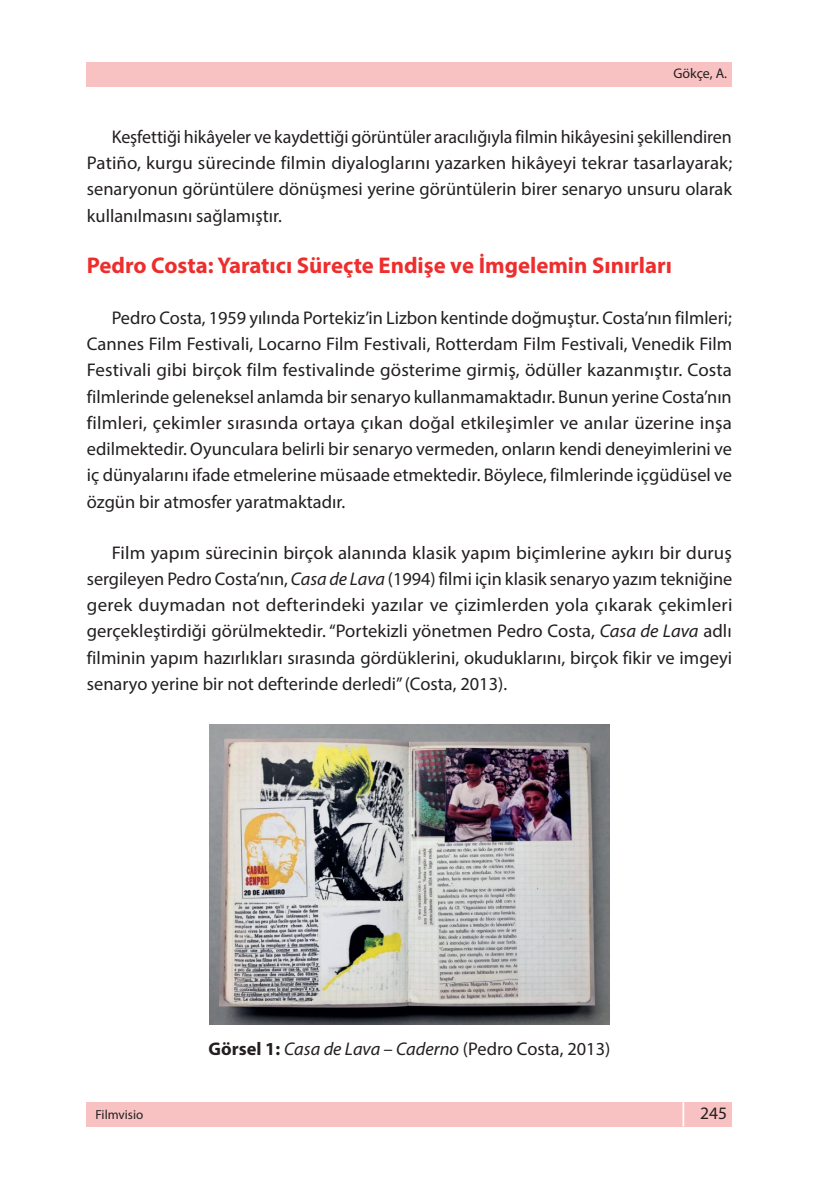
<style>
.page{position:relative;width:819px;height:1191px;background:#fff}
.page>*{position:absolute;margin:0;border:0;box-sizing:border-box;transform-origin:0 0}
.t1{font:700 22.75px "Myriad Pro";color:#ee2d2d}
.t2{font:18.38px/26.2px "Myriad Pro";color:#231f20;text-align:justify}
.t3{font:italic 18.38px "Myriad Pro";color:#231f20}
.t4{font:17.5px "Myriad Pro";color:#231f20}
.t5{font:14px "Myriad Pro";color:#231f20}
.t6{font:13.12px "Myriad Pro";color:#231f20}
.s1{font-style:italic}
.s2{font-weight:700;font-style:normal}
.s3{font-style:normal}
</style>
<div class="page">
<div style="left:87px;top:62px;width:645px;height:25px;background:#f9c2c2"></div>
<div style="left:87px;top:1101px;width:645px;height:25px;background:#f9c2c2"></div>
<hr style="left:682px;top:1101px;width:2px;height:25px;background:#fff">
<img style="left:210px;top:725px;width:399px;height:299px">
<p class="t5" style="left:673px;top:65px;width:55px">Gökçe, A.</p>
<p class="t2" style="left:87px;top:123px;width:647px;text-indent:25px">Keşfettiği hikâyeler ve kaydettiği görüntüler aracılığıyla filmin hikâyesini şekillendiren Patiño, kurgu sürecinde filmin diyaloglarını yazarken hikâyeyi tekrar tasarlayarak; senaryonun görüntülere dönüşmesi yerine görüntülerin birer senaryo unsuru olarak kullanılmasını sağlamıştır.</p>
<p class="t1" style="left:87px;top:250px;width:586px">Pedro Costa: Yaratıcı Süreçte Endişe ve İmgelemin Sınırları</p>
<p class="t2" style="left:87px;top:304px;width:647px;text-indent:25px">Pedro Costa, 1959 yılında Portekiz’in Lizbon kentinde doğmuştur. Costa’nın filmleri; Cannes Film Festivali, Locarno Film Festivali, Rotterdam Film Festivali, Venedik Film Festivali gibi birçok film festivalinde gösterime girmiş, ödüller kazanmıştır. Costa filmlerinde geleneksel anlamda bir senaryo kullanmamaktadır. Bunun yerine Costa’nın filmleri, çekimler sırasında ortaya çıkan doğal etkileşimler ve anılar üzerine inşa edilmektedir. Oyunculara belirli bir senaryo vermeden, onların kendi deneyimlerini ve iç dünyalarını ifade etmelerine müsaade etmektedir. Böylece, filmlerinde içgüdüsel ve özgün bir atmosfer yaratmaktadır.</p>
<p class="t2" style="left:87px;top:539px;width:647px;text-indent:25px">Film yapım sürecinin birçok alanında klasik yapım biçimlerine aykırı bir duruş sergileyen Pedro Costa’nın, <span class="s1">Casa de Lava</span> (1994) filmi için klasik senaryo yazım tekniğine gerek duymadan not defterindeki yazılar ve çizimlerden yola çıkarak çekimleri gerçekleştirdiği görülmektedir. “Portekizli yönetmen Pedro Costa, <span class="s1">Casa de Lava</span> adlı filminin yapım hazırlıkları sırasında gördüklerini, okuduklarını, birçok fikir ve imgeyi senaryo yerine bir not defterinde derledi” (Costa, 2013).</p>
<p class="t3" style="left:208px;top:1037px;width:403px"><span class="s2">Görsel 1:</span> Casa de Lava – Caderno <span class="s3">(Pedro Costa, 2013)</span></p>
<p class="t6" style="left:95px;top:1106px;width:49px">Filmvisio</p>
<p class="t4" style="left:700px;top:1102px;width:28px">245</p>
</div>
